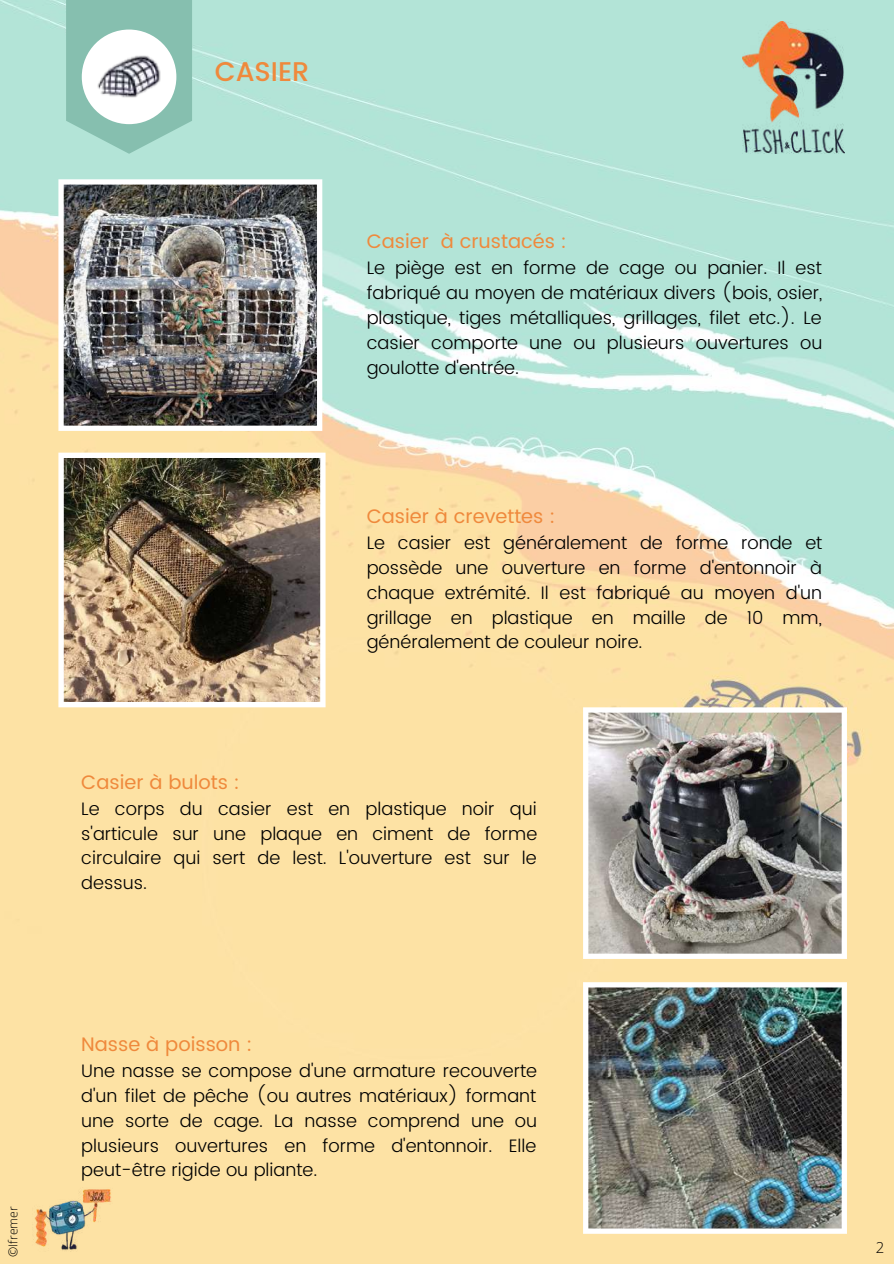
<style>
.page{position:relative;width:894px;height:1264px;background:#fff}
.page>*{position:absolute;margin:0;border:0;box-sizing:border-box;transform-origin:0 0}
.t1{font:500 27px "Poppins";color:#ef893c}
.t2{font:19.5px "Poppins";color:#ef893c}
.t3{font:300 18px/24.8px "Poppins";color:#000;text-align:justify}
.t4{font:300 15px "Open Sans";color:#000}
.t5{font:300 12.3px "Open Sans";color:#000}
.s1{color:#f1893c}
</style>
<div class="page">
<img style="left:0;top:0;width:893px;height:1263px">
<img style="left:26px;top:1181px;width:88px;height:75px">
<svg style="left:66px;top:0;width:126px;height:154px;background:#92c9ba"></svg>
<img style="left:72px;top:24px;width:113px;height:106px">
<img style="left:58px;top:179px;width:264px;height:252px">
<img style="left:58px;top:452px;width:267px;height:255px">
<img style="left:583px;top:982px;width:263px;height:251px">
<img style="left:583px;top:707px;width:263px;height:251px">
<img style="left:742px;top:21px;width:102px;height:132px">
<p class="t5" style="left:4px;top:1257px;width:52px;rotate:-90deg">©Ifremer</p>
<h1 class="t1" style="left:215px;top:56px;width:96px">CASIER</h1>
<p class="t2" style="left:366px;top:230px;width:201px">Casier à crustacés <span class="s1">:</span></p>
<p class="t3" style="left:366px;top:256px;width:457px">Le piège est en forme de cage ou panier. Il est fabriqué au moyen de matériaux divers (bois, osier, plastique, tiges métalliques, grillages, filet etc.). Le casier comporte une ou plusieurs ouvertures ou goulotte d'entrée.</p>
<p class="t2" style="left:366px;top:505px;width:190px">Casier à crevettes :</p>
<p class="t3" style="left:366px;top:530px;width:457px">Le casier est généralement de forme ronde et possède une ouverture en forme d'entonnoir à chaque extrémité. Il est fabriqué au moyen d'un grillage en plastique en maille de 10 mm, généralement de couleur noire.</p>
<p class="t2" style="left:81px;top:770px;width:160px">Casier à bulots :</p>
<p class="t3" style="left:81px;top:796px;width:457px">Le corps du casier est en plastique noir qui s'articule sur une plaque en ciment de forme circulaire qui sert de lest. L'ouverture est sur le dessus.</p>
<p class="t2" style="left:81px;top:1033px;width:172px">Nasse à poisson :</p>
<p class="t3" style="left:81px;top:1058px;width:457px">Une nasse se compose d'une armature recouverte d'un filet de pêche (ou autres matériaux) formant une sorte de cage. La nasse comprend une ou plusieurs ouvertures en forme d'entonnoir. Elle peut-être rigide ou pliante.</p>
<p class="t4" style="left:875px;top:1236px;width:10px">2</p>
</div>
